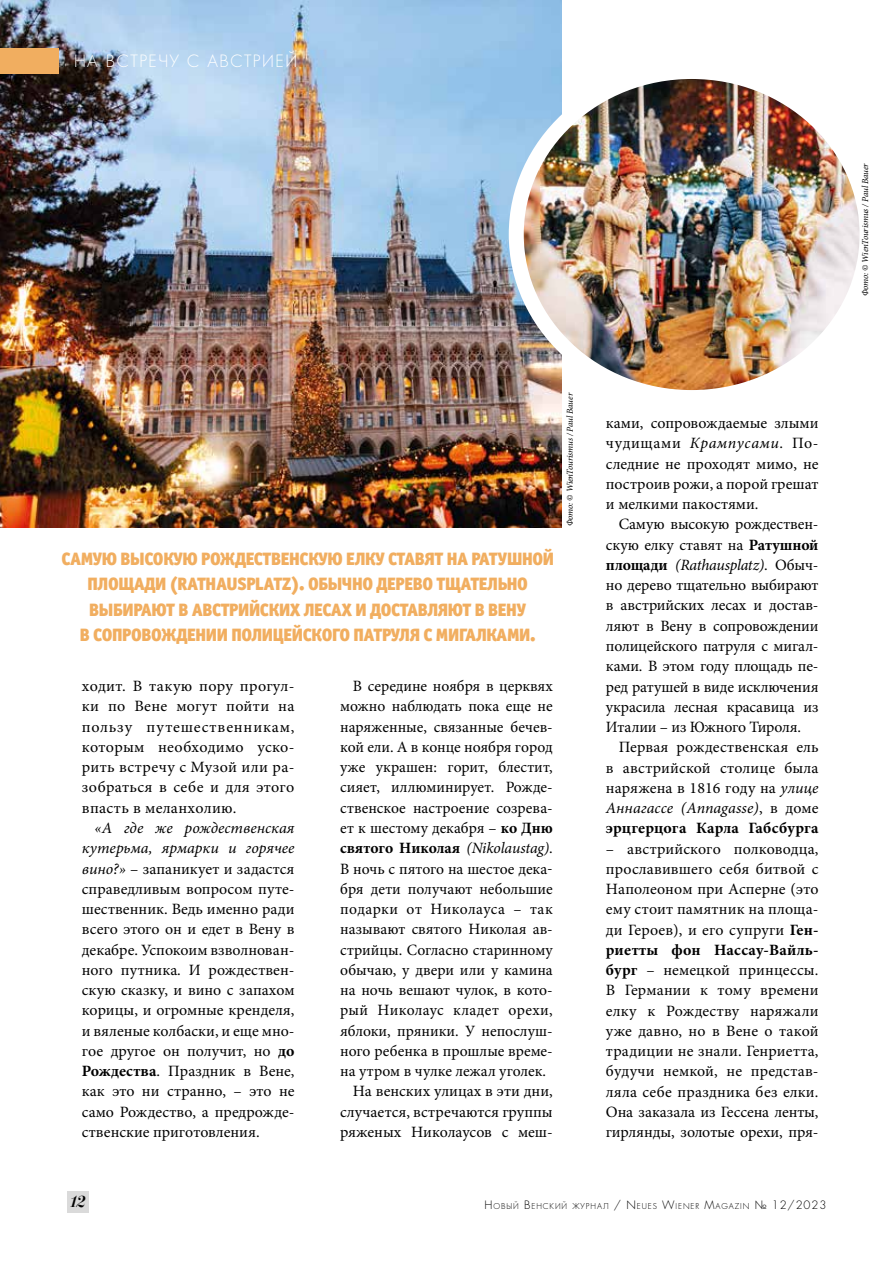
<style>
.page{position:relative;width:893px;height:1263px;background:#fff}
.page>*{position:absolute;margin:0;border:0;box-sizing:border-box;transform-origin:0 0}
.t1{font:18px/25.5px "Officina Sans Black C";letter-spacing:-.02em;color:#f1ae60;text-align:center;scale:.95 1}
.t2{font:16.5px "Favorit Light C";letter-spacing:.09em;color:#fff}
.t3{font:italic 16.5px "Paragon Nord C";color:#000}
.t4{font:15.75px/20.2px "Minion Pro";color:#000;text-align:justify}
.t5{font:700 15.75px "Minion Pro";color:#000}
.t6{font:15.75px "Minion Pro";letter-spacing:.02em;color:#000}
.t7{font:15.75px "Minion Pro";letter-spacing:.03em;color:#000}
.t8{font:italic 9px "Minion Pro";letter-spacing:-.015em;color:#000}
.t9{font:7.8px "Favorit Light C";letter-spacing:.115em;color:#000}
.s1{font-style:italic}
.s2{font-weight:700}
.s3{font-weight:400;font-style:italic}
.s4{font-weight:400}
.s5{font-size:11.25px}
</style>
<div class="page">
<img style="left:0;top:0;width:561px;height:527px">
<div style="left:0;top:48px;width:59px;height:25px;background:#f1ae60"></div>
<div style="left:67px;top:1192px;width:22px;height:21px;background:#dadada"></div>
<img style="left:516px;top:71px;width:342px;height:327px">
<div style="left:509px;top:64px;width:365px;height:341px;border:15px solid #fff;border-radius:50%"></div>
<p class="t2" style="left:74px;top:50px;width:225px">НА ВСТРЕЧУ С АВСТРИЕЙ</p>
<p class="t8" style="left:859px;top:296px;width:135px;rotate:-90deg">Фото: © WienTourismus / Paul Bauer</p>
<p class="t1" style="left:62px;top:546px;width:520px">САМУЮ ВЫСОКУЮ РОЖДЕСТВЕНСКУЮ ЕЛКУ СТАВЯТ НА РАТУШНОЙ ПЛОЩАДИ (RATHAUSPLATZ). ОБЫЧНО ДЕРЕВО ТЩАТЕЛЬНО ВЫБИРАЮТ В АВСТРИЙСКИХ ЛЕСАХ И ДОСТАВЛЯЮТ В ВЕНУ<br>В СОПРОВОЖДЕНИИ ПОЛИЦЕЙСКОГО ПАТРУЛЯ С МИГАЛКАМИ.</p>
<p class="t8" style="left:564px;top:526px;width:135px;rotate:-90deg">Фото: © WienTourismus / Paul Bauer</p>
<p class="t4" style="left:82px;top:676px;width:214px">ходит. В такую пору прогул&shy;ки по Вене могут пойти на пользу путешественникам, которым необходимо уско&shy;рить встречу с Музой или ра&shy;зобраться в себе и для этого впасть в меланхолию.</p>
<p class="t4" style="left:82px;top:818px;width:214px;text-indent:13px"><span class="s1">«А где же рождественская кутерьма, ярмарки и горячее вино?»</span> – запаникует и задастся справедливым вопросом путе&shy;шественник. Ведь именно ради всего этого он и едет в Вену в декабре. Успокоим взволнован&shy;ного путника. И рождествен&shy;скую сказку, и вино с запахом корицы, и огромные кренделя, и вяленые колбаски, и еще мно&shy;гое другое он получит, но <span class="s2">до Рождества</span>. Праздник в Вене, как это ни странно, – это не само Рождество, а предрожде&shy;ственские приготовления.</p>
<p class="t4" style="left:353px;top:676px;width:201px">В середине ноября в церквях</p>
<p class="t4" style="left:340px;top:696px;width:214px">можно наблюдать пока еще не</p>
<p class="t4" style="left:340px;top:717px;width:214px">наряженные, связанные бечев-</p>
<p class="t4" style="left:340px;top:737px;width:214px">кой ели. А в конце ноября город</p>
<p class="t4" style="left:340px;top:757px;width:214px">уже украшен: горит, блестит,</p>
<p class="t4" style="left:340px;top:777px;width:214px">сияет, иллюминирует. Рожде-</p>
<p class="t4" style="left:340px;top:798px;width:214px">ственское настроение созрева-</p>
<p class="t4" style="left:340px;top:818px;width:214px">ет к шестому декабря – <span class="s2">ко Дню</span></p>
<p class="t5" style="left:340px;top:837px;width:214px">святого Николая <span class="s3">(Nikolaustag)</span><span class="s4">.</span></p>
<p class="t4" style="left:340px;top:858px;width:214px">В ночь с пятого на шестое дека-</p>
<p class="t4" style="left:340px;top:879px;width:214px">бря дети получают небольшие</p>
<p class="t7" style="left:340px;top:898px;width:214px">подарки от Николауса – так</p>
<p class="t4" style="left:340px;top:919px;width:214px">называют святого Николая ав-</p>
<p class="t4" style="left:340px;top:939px;width:214px">стрийцы. Согласно старинному</p>
<p class="t4" style="left:340px;top:960px;width:214px">обычаю, у двери или у камина</p>
<p class="t4" style="left:340px;top:980px;width:214px">на ночь вешают чулок, в кото-</p>
<p class="t6" style="left:340px;top:1000px;width:214px">рый Николаус кладет орехи,</p>
<p class="t4" style="left:340px;top:1020px;width:214px">яблоки, пряники. У непослуш-</p>
<p class="t4" style="left:340px;top:1041px;width:214px">ного ребенка в прошлые време-</p>
<p class="t4" style="left:340px;top:1061px;width:207px">на утром в чулке лежал уголек.</p>
<p class="t4" style="left:353px;top:1081px;width:201px">На венских улицах в эти дни,</p>
<p class="t4" style="left:340px;top:1101px;width:214px">случается, встречаются группы</p>
<p class="t4" style="left:340px;top:1122px;width:214px">ряженых Николаусов с меш-</p>
<p class="t4" style="left:606px;top:413px;width:214px">ками, сопровождаемые злыми чудищами <span class="s1">Крампусами</span>. По&shy;следние не проходят мимо, не построив рожи, а порой грешат и мелкими пакостями.</p>
<p class="t4" style="left:606px;top:514px;width:214px;text-indent:13px">Самую высокую рождествен&shy;скую елку ставят на <span class="s2">Ратушной площади</span> <span class="s1">(Rathausplatz)</span>. Обыч&shy;но дерево тщательно выбирают в австрийских лесах и достав&shy;ляют в Вену в сопровождении полицейского патруля с мигал&shy;ками. В этом году площадь пе&shy;ред ратушей в виде исключения украсила лесная красавица из Италии – из Южного Тироля.</p>
<p class="t4" style="left:606px;top:737px;width:214px;text-indent:13px">Первая рождественская ель в австрийской столице была наряжена в 1816 году на <span class="s1">улице Аннагассе (Annagasse)</span>, в доме <span class="s2">эрцгерцога Карла Габсбурга</span></p>
<p class="t4" style="left:606px;top:838px;width:214px">– австрийского полководца, прославившего себя битвой с Наполеоном при Асперне (это ему стоит памятник на площа&shy;ди Героев), и его супруги <span class="s2">Ген&shy;риетты фон Нассау-Вайль&shy;бург</span> – немецкой принцессы.<br>В Германии к тому времени елку к Рождеству наряжали уже давно, но в Вене о такой традиции не знали. Генриетта, будучи немкой, не представ&shy;ляла себе праздника без елки.<br>Она заказала из Гессена ленты, гирлянды, золотые орехи, пря-</p>
<p class="t3" style="left:69px;top:1192px;width:16px">12</p>
<p class="t9" style="left:485px;top:1201px;width:343px"><span class="s5">Н</span>ОВЫЙ <span class="s5">В</span>ЕНСКИЙ ЖУРНАЛ <span class="s5">/</span> <span class="s5">N</span>EUES <span class="s5">W</span>IEN ER <span class="s5">M</span>AGAZIN <span class="s5">№ 12/2023</span></p>
</div>
